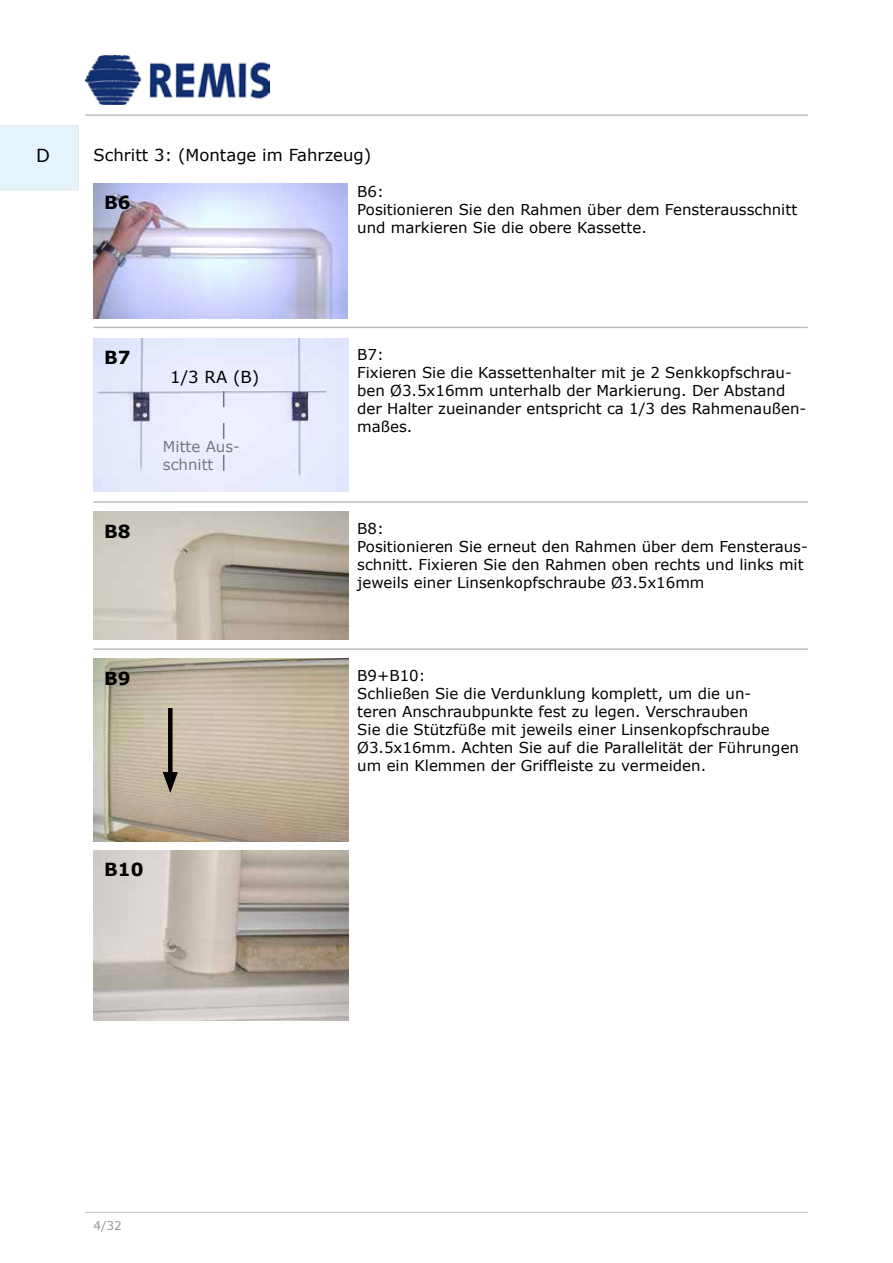
<style>
.page{position:relative;width:893px;height:1263px;background:#fff}
.page>*{position:absolute;margin:0;border:0;box-sizing:border-box;transform-origin:0 0}
.t1{font:700 18px "Verdana";color:#000}
.t2{font:18px "Verdana";color:#000}
.t3{font:16.5px "Verdana";color:#000}
.t4{font:15px/18px "Verdana";color:#000}
.t5{font:15px/18px "Verdana";color:#77787b}
.t6{font:12px "Verdana";color:#939598}
</style>
<div class="page">
<hr style="left:85px;top:114px;width:723px;height:2px;background:#bcbec0">
<hr style="left:85px;top:1212px;width:723px;height:1px;background:#bcbec0">
<img style="left:85px;top:55px;width:185px;height:49px">
<img style="left:93px;top:183px;width:255px;height:136px">
<img style="left:93px;top:338px;width:256px;height:153px">
<hr style="left:93px;top:327px;width:715px;height:1px;background:#bcbec0">
<img style="left:94px;top:512px;width:255px;height:127px">
<hr style="left:94px;top:501px;width:714px;height:2px;background:#bcbec0">
<img style="left:94px;top:659px;width:255px;height:182px">
<hr style="left:94px;top:648px;width:714px;height:2px;background:#bcbec0">
<img style="left:94px;top:850px;width:255px;height:170px">
<div style="left:168px;top:708px;width:5px;height:72px;background:#000"></div>
<svg style="left:163px;top:772px;width:15px;height:21px"></svg>
<div style="left:0;top:125px;width:79px;height:65px;background:#e5f3fc"></div>
<svg style="left:223px;top:391px;width:1px;height:80px"></svg>
<p class="t2" style="left:36px;top:144px;width:15px">D</p>
<p class="t3" style="left:94px;top:145px;width:279px">Schritt 3: (Montage im Fahrzeug)</p>
<p class="t4" style="left:357px;top:182px;width:441px">B6:<br>Positionieren Sie den Rahmen über dem Fensterausschnitt und markieren Sie die obere Kassette.</p>
<p class="t1" style="left:104px;top:191px;width:28px">B6</p>
<p class="t1" style="left:104px;top:346px;width:28px">B7</p>
<p class="t3" style="left:170px;top:366px;width:91px">1/3 RA (B)</p>
<p class="t4" style="left:357px;top:345px;width:451px">B7:<br>Fixieren Sie die Kassettenhalter mit je 2 Senkkopfschrau&shy;ben Ø3.5x16mm unterhalb der Markierung. Der Abstand der Halter zueinander entspricht ca 1/3 des Rahmenaußen&shy;maßes.</p>
<p class="t5" style="left:163px;top:437px;width:79px">Mitte Aus&shy;schnitt</p>
<p class="t1" style="left:104px;top:520px;width:28px">B8</p>
<p class="t4" style="left:357px;top:519px;width:452px">B8:<br>Positionieren Sie erneut den Rahmen über dem Fensteraus&shy;schnitt. Fixieren Sie den Rahmen oben rechts und links mit jeweils einer Linsenkopfschraube Ø3.5x16mm</p>
<p class="t1" style="left:104px;top:667px;width:28px">B9</p>
<p class="t4" style="left:357px;top:666px;width:443px">B9+B10:<br>Schließen Sie die Verdunklung komplett, um die un-<br>teren Anschraubpunkte fest zu legen. Verschrauben<br>Sie die Stützfüße mit jeweils einer Linsenkopfschraube Ø3.5x16mm. Achten Sie auf die Parallelität der Führungen um ein Klemmen der Griffleiste zu vermeiden.</p>
<p class="t1" style="left:104px;top:858px;width:41px">B10</p>
<p class="t6" style="left:94px;top:1218px;width:30px">4/32</p>
</div>
